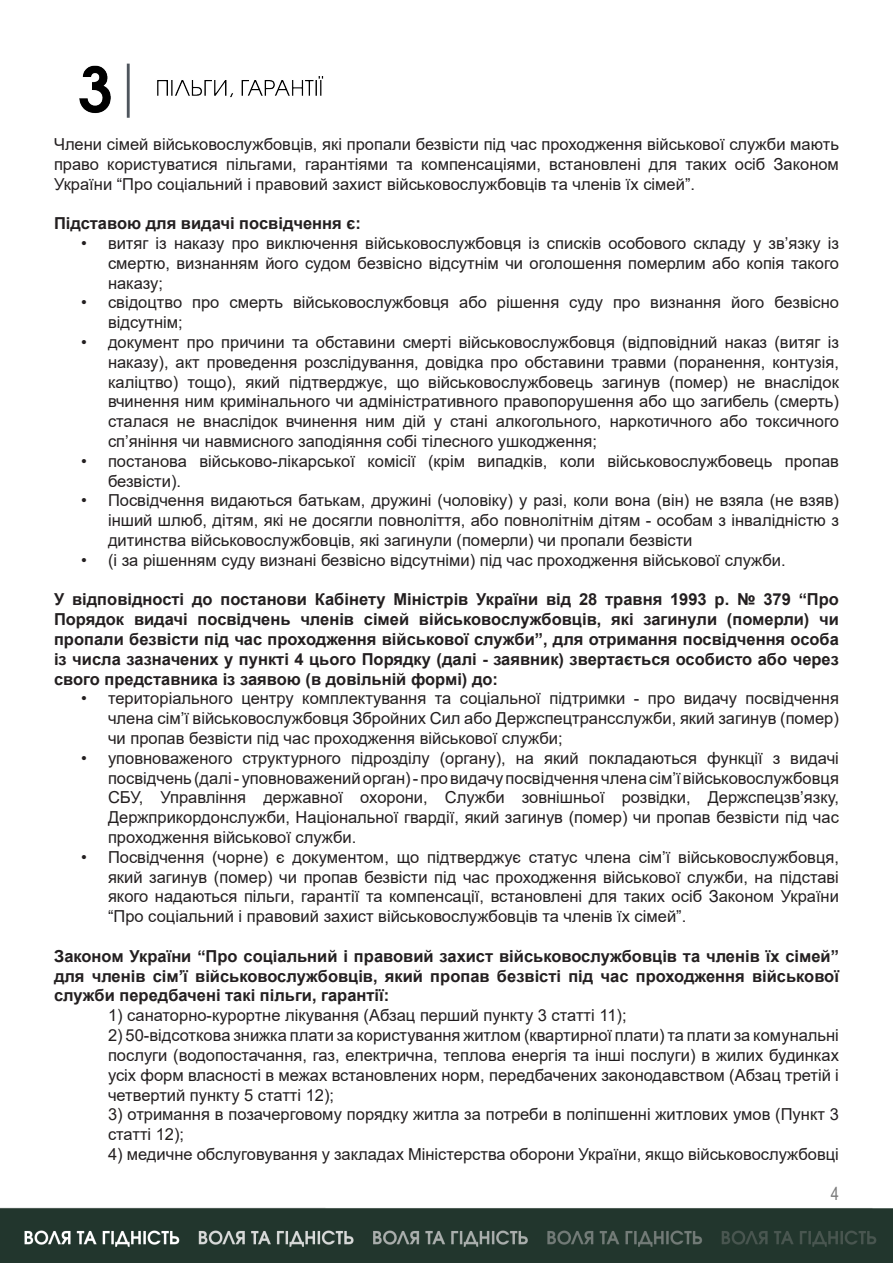
<style>
.page{position:relative;width:893px;height:1263px;background:#fff}
.page>*{position:absolute;margin:0;border:0;box-sizing:border-box;transform-origin:0 0}
.t1{font:18px "Arial Narrow";color:#7a7a7a}
.t2{font:16.5px/19.8px "Arial";color:#231f20;text-align:justify}
.t3{font:700 16.5px/19.8px "Arial";color:#231f20;text-align:justify}
</style>
<div class="page">
<img style="left:0;top:1207px;width:893px;height:56px">
<img style="left:79px;top:63px;width:245px;height:55px">
<p class="t2" style="left:54px;top:134px;width:786px">Члени сімей військовослужбовців, які пропали безвісти під час проходження військової служби мають право користуватися пільгами, гарантіями та компенсаціями, встановлені для таких осіб Законом України “Про соціальний і правовий захист військовослужбовців та членів їх сімей”.</p>
<p class="t3" style="left:54px;top:214px;width:308px">Підставою для видачі посвідчення є:</p>
<p class="t2" style="left:108px;top:233px;width:732px;text-indent:-27px">• витяг із наказу про виключення військовослужбовця із списків особового складу у зв’язку із смертю, визнанням його судом безвісно відсутнім чи оголошення померлим або копія такого наказу;</p>
<p class="t2" style="left:108px;top:293px;width:732px;text-indent:-27px">• свідоцтво про смерть військовослужбовця або рішення суду про визнання його безвісно відсутнім;</p>
<p class="t2" style="left:108px;top:332px;width:732px;text-indent:-27px">• документ про причини та обставини смерті військовослужбовця (відповідний наказ (витяг із наказу), акт проведення розслідування, довідка про обставини травми (поранення, контузія, каліцтво) тощо), який підтверджує, що військовослужбовець загинув (помер) не внаслідок вчинення ним кримінального чи адміністративного правопорушення або що загибель (смерть) сталася не внаслідок вчинення ним дій у стані алкогольного, наркотичного або токсичного сп’яніння чи навмисного заподіяння собі тілесного ушкодження;</p>
<p class="t2" style="left:108px;top:451px;width:732px;text-indent:-27px">• постанова військово-лікарської комісії (крім випадків, коли військовослужбовець пропав безвісти).</p>
<p class="t2" style="left:108px;top:491px;width:732px;text-indent:-27px">• Посвідчення видаються батькам, дружині (чоловіку) у разі, коли вона (він) не взяла (не взяв) інший шлюб, дітям, які не досягли повноліття, або повнолітнім дітям - особам з інвалідністю з дитинства військовослужбовців, які загинули (померли) чи пропали безвісти</p>
<p class="t2" style="left:81px;top:550px;width:706px">• (і за рішенням суду визнані безвісно відсутніми) під час проходження військової служби.</p>
<p class="t3" style="left:54px;top:590px;width:786px">У відповідності до постанови Кабінету Міністрів України від 28 травня 1993 р. № 379 “Про Порядок видачі посвідчень членів сімей військовослужбовців, які загинули (померли) чи пропали безвісти під час проходження військової служби”, для отримання посвідчення особа із числа зазначених у пункті 4 цього Порядку (далі - заявник) звертається особисто або через свого представника із заявою (в довільній формі) до:</p>
<p class="t2" style="left:108px;top:689px;width:732px;text-indent:-27px">• територіального центру комплектування та соціальної підтримки - про видачу посвідчення члена сім’ї військовослужбовця Збройних Сил або Держспецтрансслужби, який загинув (помер) чи пропав безвісти під час проходження військової служби;</p>
<p class="t2" style="left:108px;top:748px;width:732px;text-indent:-27px">• уповноваженого структурного підрозділу (органу), на який покладаються функції з видачі посвідчень (далі - уповноважений орган) - про видачу посвідчення члена сім’ї військовослужбовця СБУ, Управління державної охорони, Служби зовнішньої розвідки, Держспецзв’язку, Держприкордонслужби, Національної гвардії, який загинув (помер) чи пропав безвісти під час проходження військової служби.</p>
<p class="t2" style="left:108px;top:847px;width:732px;text-indent:-27px">• Посвідчення (чорне) є документом, що підтверджує статус члена сім’ї військовослужбовця, який загинув (помер) чи пропав безвісти під час проходження військової служби, на підставі якого надаються пільги, гарантії та компенсації, встановлені для таких осіб Законом України “Про соціальний і правовий захист військовослужбовців та членів їх сімей”.</p>
<p class="t3" style="left:54px;top:946px;width:786px">Законом України “Про соціальний і правовий захист військовослужбовців та членів їх сімей” для членів сім’ї військовослужбовців, який пропав безвісті під час проходження військової служби передбачені такі пільги, гарантії:</p>
<p class="t2" style="left:108px;top:1005px;width:520px">1) санаторно-курортне лікування (Абзац перший пункту 3 статті 11);</p>
<p class="t2" style="left:108px;top:1025px;width:732px">2) 50-відсоткова знижка плати за користування житлом (квартирної плати) та плати за комунальні послуги (водопостачання, газ, електрична, теплова енергія та інші послуги) в жилих будинках усіх форм власності в межах встановлених норм, передбачених законодавством (Абзац третій і четвертий пункту 5 статті 12);</p>
<p class="t2" style="left:108px;top:1104px;width:732px">3) отримання в позачерговому порядку житла за потреби в поліпшенні житлових умов (Пункт 3 статті 12);</p>
<p class="t2" style="left:108px;top:1144px;width:732px">4) медичне обслуговування у закладах Міністерства оборони України, якщо військовослужбовці</p>
<p class="t1" style="left:831px;top:1181px;width:10px">4</p>
</div>
